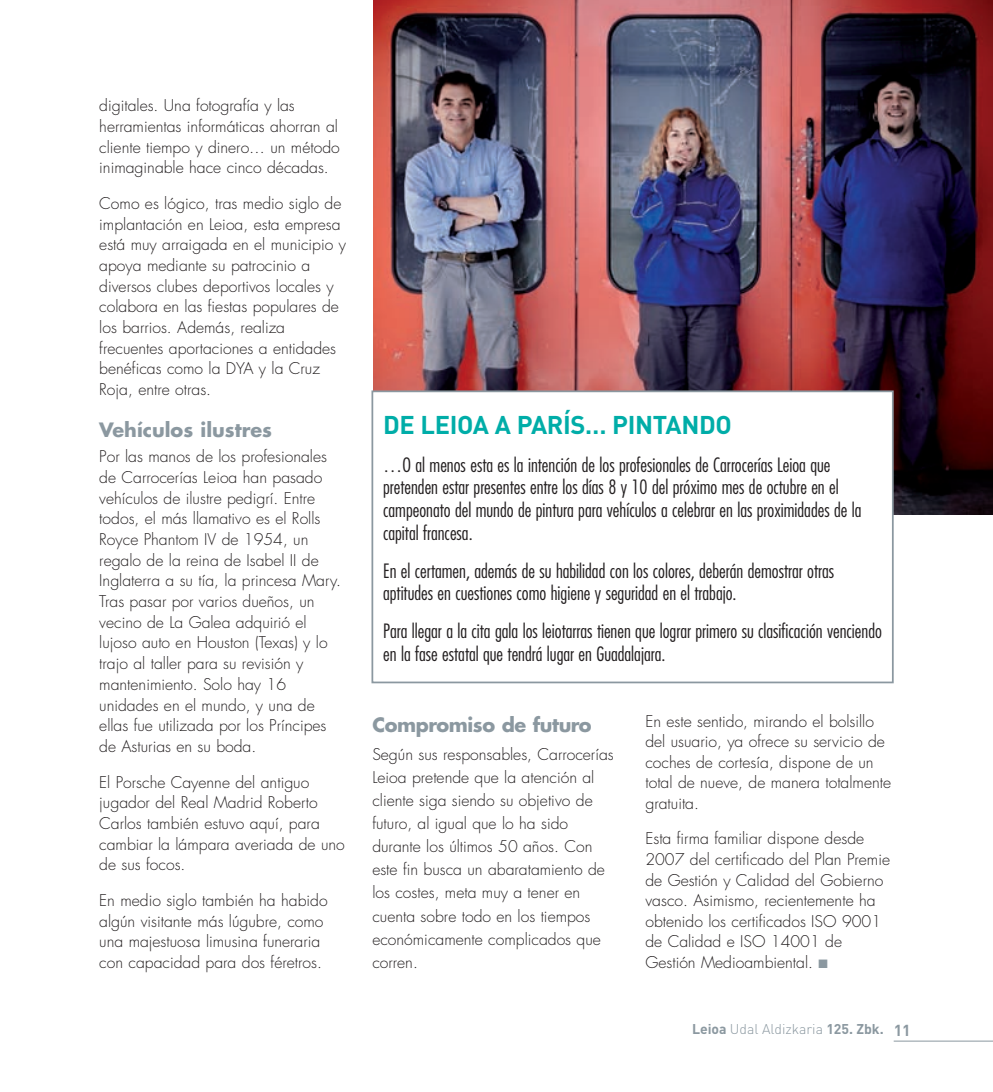
<style>
.page{position:relative;width:993px;height:1092px;background:#fff}
.page>*{position:absolute;margin:0;border:0;box-sizing:border-box;transform-origin:0 0}
.t1{font:700 25.38px "DIN";letter-spacing:-.015em;color:#00ada8}
.t2{font:300 condensed 19.25px/22.8px "Futura";color:#231f20}
.t3{font:700 19.25px "Futura";letter-spacing:-.02em;color:#8b98a0}
.t4{font:700 19.25px "Futura";color:#8b98a0}
.t5{font:300 15.75px/20.7px "Futura";color:#231f20}
.t6{font:300 14px "DIN";color:#8b98a0}
.s1{color:#8b98a0}
.s2{font-weight:700}
.s3{font-weight:700;font-size:15.75px}
</style>
<div class="page">
<hr style="left:893px;top:1040px;width:99px;height:1px;background:#8b98a0">
<img style="left:373px;top:0;width:619px;height:515px">
<div style="left:372px;top:391px;width:520px;height:291px;background:#fff"></div>
<div style="left:371px;top:390px;width:522px;height:293px;border:2px solid #8b98a0"></div>
<p class="t5" style="left:99px;top:96px;width:242px">digitales. Una fotografía y las herramientas informáticas ahorran al cliente tiempo y dinero… un método inimaginable hace cinco décadas.</p>
<p class="t5" style="left:99px;top:193px;width:248px">Como es lógico, tras medio siglo de implantación en Leioa, esta empresa está muy arraigada en el municipio y apoya mediante su patrocinio a diversos clubes deportivos locales y colabora en las fiestas populares de los barrios. Además, realiza frecuentes aportaciones a entidades benéficas como la DYA y la Cruz<br>Roja, entre otras.</p>
<p class="t4" style="left:99px;top:416px;width:174px">Vehículos ilustres</p>
<p class="t5" style="left:99px;top:446px;width:243px">Por las manos de los profesionales de Carrocerías Leioa han pasado vehículos de ilustre pedigrí. Entre todos, el más llamativo es el Rolls<br>Royce Phantom IV de 1954, un regalo de la reina de Isabel II de<br>Inglaterra a su tía, la princesa Mary.<br>Tras pasar por varios dueños, un vecino de La Galea adquirió el lujoso auto en Houston (Texas) y lo trajo al taller para su revisión y mantenimiento. Solo hay 16 unidades en el mundo, y una de ellas fue utilizada por los Príncipes de Asturias en su boda.</p>
<p class="t5" style="left:99px;top:771px;width:247px">El Porsche Cayenne del antiguo jugador del Real Madrid Roberto<br>Carlos también estuvo aquí, para cambiar la lámpara averiada de uno de sus focos.</p>
<p class="t5" style="left:99px;top:890px;width:230px">En medio siglo también ha habido algún visitante más lúgubre, como una majestuosa limusina funeraria con capacidad para dos féretros.</p>
<h1 class="t1" style="left:383px;top:408px;width:350px">DE LEIOA A PARÍS… PINTANDO</h1>
<p class="t2" style="left:383px;top:453px;width:479px">…O al menos esta es la intención de los profesionales de Carrocerías Leioa que pretenden estar presentes entre los días 8 y 10 del próximo mes de octubre en el campeonato del mundo de pintura para vehículos a celebrar en las proximidades de la capital francesa.</p>
<p class="t2" style="left:383px;top:559px;width:452px">En el certamen, además de su habilidad con los colores, deberán demostrar otras aptitudes en cuestiones como higiene y seguridad en el trabajo.</p>
<p class="t2" style="left:383px;top:619px;width:500px">Para llegar a la cita gala los leiotarras tienen que lograr primero su clasificación venciendo en la fase estatal que tendrá lugar en Guadalajara.</p>
<p class="t3" style="left:372px;top:711px;width:221px">Compromiso de futuro</p>
<p class="t5" style="left:372px;top:742px;width:243px;line-height:23.1px">Según sus responsables, Carrocerías<br>Leioa pretende que la atención al cliente siga siendo su objetivo de futuro, al igual que lo ha sido durante los últimos 50 años. Con este fin busca un abaratamiento de los costes, meta muy a tener en cuenta sobre todo en los tiempos económicamente complicados que corren.</p>
<p class="t5" style="left:645px;top:711px;width:247px">En este sentido, mirando el bolsillo del usuario, ya ofrece su servicio de coches de cortesía, dispone de un total de nueve, de manera totalmente gratuita.</p>
<p class="t5" style="left:645px;top:828px;width:246px">Esta firma familiar dispone desde<br>2007 del certificado del Plan Premie de Gestión y Calidad del Gobierno vasco. Asimismo, recientemente ha obtenido los certificados ISO 9001 de Calidad e ISO 14001 de<br>Gestión Medioambiental. <span class="s1">■</span></p>
<p class="t6" style="left:691px;top:1020px;width:220px"><span class="s2">LEIOA</span> Udal Aldizkaria <span class="s2">125. ZBK.</span> <span class="s3">11</span></p>
</div>
